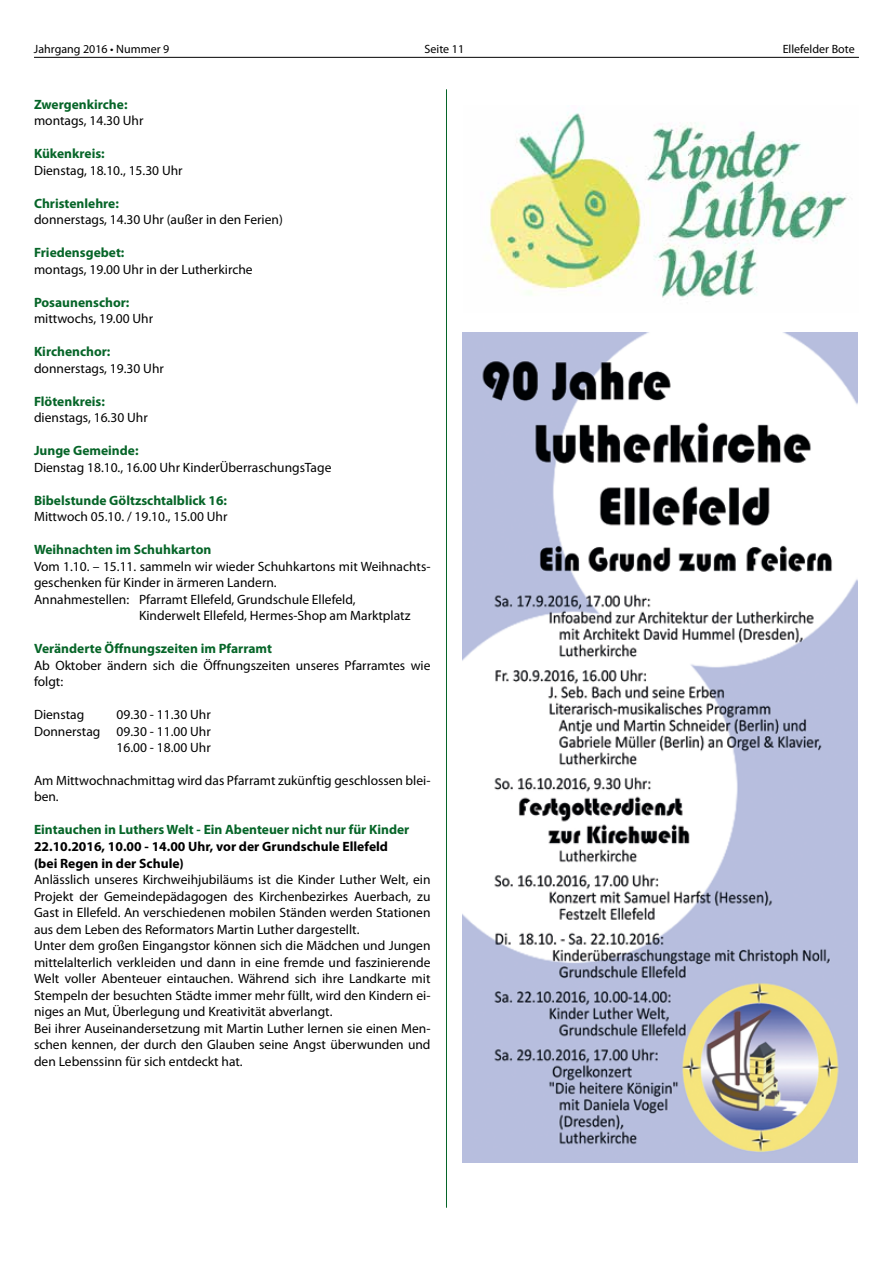
<style>
.page{position:relative;width:893px;height:1263px;background:#fff}
.page>*{position:absolute;margin:0;border:0;box-sizing:border-box;transform-origin:0 0}
.t1{font:13.5px/16.5px "Myriad Pro";color:#000}
.t2{font:700 13.5px "Myriad Pro";color:#066528}
.t3{font:700 13.5px/16.5px "Myriad Pro";color:#000}
.t4{font:12px "Myriad Pro";color:#000}
</style>
<div class="page">
<hr style="left:34px;top:57px;width:825px;height:1px;background:#000">
<hr style="left:446px;top:89px;width:1px;height:1119px;background:#066528">
<img style="left:489px;top:113px;width:358px;height:185px">
<img style="left:462px;top:332px;width:396px;height:831px">
<p class="t4" style="left:34px;top:42px;width:137px">Jahrgang 2016 • Nummer 9</p>
<p class="t4" style="left:425px;top:42px;width:41px">Seite 11</p>
<p class="t4" style="left:783px;top:42px;width:74px">Ellefelder Bote</p>
<p class="t2" style="left:34px;top:95px;width:95px">Zwergenkirche:</p>
<p class="t1" style="left:34px;top:112px;width:111px">montags, 14.30 Uhr</p>
<p class="t2" style="left:34px;top:145px;width:72px">Kükenkreis:</p>
<p class="t1" style="left:34px;top:162px;width:150px">Dienstag, 18.10., 15.30 Uhr</p>
<p class="t2" style="left:34px;top:194px;width:86px">Christenlehre:</p>
<p class="t1" style="left:34px;top:211px;width:250px">donnerstags, 14.30 Uhr (außer in den Ferien)</p>
<p class="t2" style="left:34px;top:244px;width:92px">Friedensgebet:</p>
<p class="t1" style="left:34px;top:261px;width:220px">montags, 19.00 Uhr in der Lutherkirche</p>
<p class="t2" style="left:34px;top:293px;width:97px">Posaunenschor:</p>
<p class="t1" style="left:34px;top:310px;width:121px">mittwochs, 19.00 Uhr</p>
<p class="t2" style="left:34px;top:343px;width:78px">Kirchenchor:</p>
<p class="t1" style="left:34px;top:359px;width:131px">donnerstags, 19.30 Uhr</p>
<p class="t2" style="left:34px;top:392px;width:73px">Flötenkreis:</p>
<p class="t1" style="left:34px;top:409px;width:115px">dienstags, 16.30 Uhr</p>
<p class="t2" style="left:34px;top:442px;width:106px">Junge Gemeinde:</p>
<p class="t1" style="left:34px;top:458px;width:299px">Dienstag 18.10., 16.00 Uhr KinderÜberraschungsTage</p>
<p class="t2" style="left:34px;top:491px;width:195px">Bibelstunde Göltzschtalblick 16:</p>
<p class="t1" style="left:34px;top:508px;width:195px">Mittwoch 05.10. / 19.10., 15.00 Uhr</p>
<p class="t2" style="left:34px;top:541px;width:179px">Weihnachten im Schuhkarton</p>
<p class="t1" style="left:34px;top:557px;width:398px">Vom 1.10. – 15.11. sammeln wir wieder Schuhkartons mit Weihnachts-</p>
<p class="t1" style="left:34px;top:574px;width:244px">geschenken für Kinder in ärmeren Landern.</p>
<p class="t1" style="left:34px;top:590px;width:323px">Annahmestellen: Pfarramt Ellefeld, Grundschule Ellefeld,</p>
<p class="t1" style="left:139px;top:607px;width:273px">Kinderwelt Ellefeld, Hermes-Shop am Marktplatz</p>
<p class="t2" style="left:34px;top:640px;width:240px">Veränderte Öffnungszeiten im Pfarramt</p>
<p class="t1" style="left:34px;top:656px;width:398px">Ab Oktober ändern sich die Öffnungszeiten unseres Pfarramtes wie folgt:</p>
<p class="t1" style="left:34px;top:706px;width:52px">Dienstag</p>
<p class="t1" style="left:34px;top:706px;width:178px;text-align:right">09.30 - 11.30 Uhr<br>Donnerstag 09.30 - 11.00 Uhr<br>16.00 - 18.00 Uhr</p>
<p class="t1" style="left:34px;top:772px;width:398px">Am Mittwochnachmittag wird das Pfarramt zukünftig geschlossen blei&shy;ben.</p>
<p class="t2" style="left:34px;top:821px;width:377px">Eintauchen in Luthers Welt - Ein Abenteuer nicht nur für Kinder</p>
<p class="t3" style="left:34px;top:838px;width:356px">22.10.2016, 10.00 - 14.00 Uhr, vor der Grundschule Ellefeld (bei Regen in der Schule)</p>
<p class="t1" style="left:34px;top:871px;width:398px">Anlässlich unseres Kirchweihjubiläums ist die Kinder Luther Welt, ein Projekt der Gemeindepädagogen des Kirchenbezirkes Auerbach, zu Gast in Ellefeld. An verschiedenen mobilen Ständen werden Stationen aus dem Leben des Reformators Martin Luther dargestellt.<br>Unter dem großen Eingangstor können sich die Mädchen und Jungen mittelalterlich verkleiden und dann in eine fremde und faszinierende Welt voller Abenteuer eintauchen. Während sich ihre Landkarte mit Stempeln der besuchten Städte immer mehr füllt, wird den Kindern ei&shy;niges an Mut, Überlegung und Kreativität abverlangt.<br>Bei ihrer Auseinandersetzung mit Martin Luther lernen sie einen Men&shy;schen kennen, der durch den Glauben seine Angst überwunden und den Lebenssinn für sich entdeckt hat.</p>
</div>
